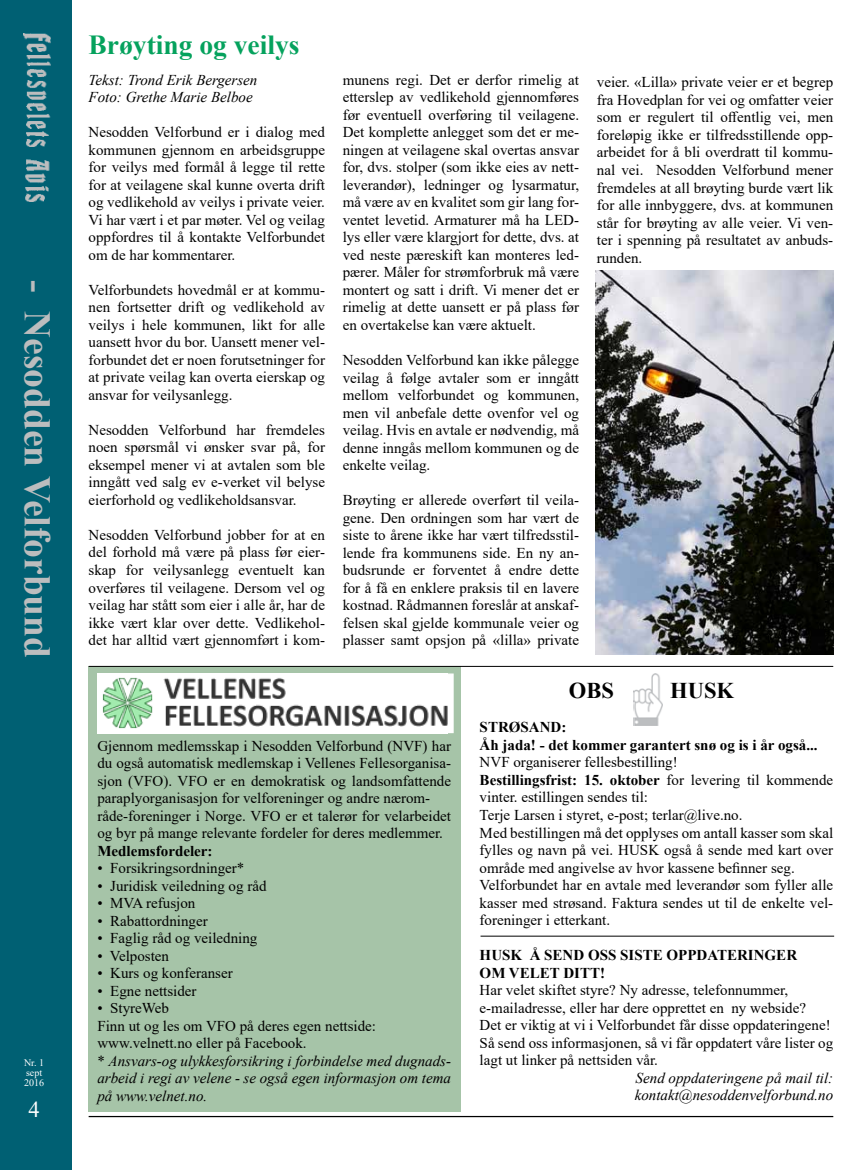
<style>
.page{position:relative;width:851px;height:1170px;background:#fff}
.page>*{position:absolute;margin:0;border:0;box-sizing:border-box;transform-origin:0 0}
.t1{font:700 37.5px "Times New Roman";color:#bcbdbe}
.t2{font:700 27.5px "Times New Roman";color:#05a25d}
.t3{font:700 22.5px "Times New Roman";color:#000}
.t4{font:22.5px "Times New Roman";color:#fff}
.t5{font:15px/17.5px "Times New Roman";color:#000;text-align:justify}
.t6{font:italic 15px/17.5px "Times New Roman";color:#000}
.t7{font:700 15px/17.5px "Times New Roman";color:#000}
.t8{font:10px/10px "Times New Roman";color:#fff}
.s1{font-style:normal}
.s2{font-weight:700}
</style>
<div class="page">
<div style="left:89px;top:666px;width:372px;height:446px;background:#a6c4a8"></div>
<hr style="left:89px;top:1115px;width:744px;height:2px;background:#000">
<img style="left:596px;top:270px;width:237px;height:384px">
<hr style="left:89px;top:666px;width:744px;height:1px;background:#000">
<div style="left:0;top:0;width:71px;height:1169px;background:#006073"></div>
<img style="left:23px;top:34px;width:28px;height:167px">
<img style="left:633px;top:673px;width:29px;height:52px">
<div style="left:445px;top:673px;width:8px;height:60px;background:#fff"></div>
<img style="left:97px;top:673px;width:350px;height:60px">
<hr style="left:480px;top:935px;width:354px;height:1px;background:#000">
<h1 class="t1" style="left:64px;top:279px;width:380px;rotate:90deg">- Nesodden Velforbund</h1>
<p class="t8" style="left:24px;top:1057px;width:21px">Nr. 1 sept<br>2016</p>
<h3 class="t4" style="left:28px;top:1093px;width:13px">4</h3>
<h2 class="t2" style="left:89px;top:25px;width:212px">Brøyting og veilys</h2>
<p class="t6" style="left:89px;top:71px;width:170px">Tekst: Trond Erik Bergersen<br>Foto: Grethe Marie Belboe</p>
<p class="t5" style="left:89px;top:123px;width:238px">Nesodden Velforbund er i dialog med kommunen gjennom en arbeidsgruppe for veilys med formål å legge til rette for at veilagene skal kunne overta drift og vedlikehold av veilys i private veier.<br>Vi har vært i et par møter. Vel og veilag oppfordres til å kontakte Velforbundet om de har kommentarer.</p>
<p class="t5" style="left:89px;top:280px;width:238px">Velforbundets hovedmål er at kommu&shy;nen fortsetter drift og vedlikehold av veilys i hele kommunen, likt for alle uansett hvor du bor. Uansett mener vel&shy;forbundet det er noen forutsetninger for at private veilag kan overta eierskap og ansvar for veilysanlegg.</p>
<p class="t5" style="left:89px;top:420px;width:238px">Nesodden Velforbund har fremdeles noen spørsmål vi ønsker svar på, for eksempel mener vi at avtalen som ble inngått ved salg ev e-verket vil belyse eierforhold og vedlikeholdsansvar.</p>
<p class="t5" style="left:89px;top:525px;width:238px">Nesodden Velforbund jobber for at en del forhold må være på plass før eier&shy;skap for veilysanlegg eventuelt kan overføres til veilagene. Dersom vel og veilag har stått som eier i alle år, har de ikke vært klar over dette. Vedlikehol&shy;det har alltid vært gjennomført i kom-</p>
<p class="t5" style="left:343px;top:70px;width:238px">munens regi. Det er derfor rimelig at etterslep av vedlikehold gjennomføres før eventuell overføring til veilagene.<br>Det komplette anlegget som det er me&shy;ningen at veilagene skal overtas ansvar for, dvs. stolper (som ikke eies av nett&shy;leverandør), ledninger og lysarmatur, må være av en kvalitet som gir lang for&shy;ventet levetid. Armaturer må ha LED&shy;lys eller være klargjort for dette, dvs. at ved neste pæreskift kan monteres led&shy;pærer. Måler for strømforbruk må være montert og satt i drift. Vi mener det er rimelig at dette uansett er på plass før en overtakelse kan være aktuelt.</p>
<p class="t5" style="left:343px;top:351px;width:238px">Nesodden Velforbund kan ikke pålegge veilag å følge avtaler som er inngått mellom velforbundet og kommunen, men vil anbefale dette ovenfor vel og veilag. Hvis en avtale er nødvendig, må denne inngås mellom kommunen og de enkelte veilag.</p>
<p class="t5" style="left:343px;top:491px;width:238px">Brøyting er allerede overført til veila&shy;gene. Den ordningen som har vært de siste to årene ikke har vært tilfredsstil&shy;lende fra kommunens side. En ny an&shy;budsrunde er forventet å endre dette for å få en enklere praksis til en lavere kostnad. Rådmannen foreslår at anskaf&shy;felsen skal gjelde kommunale veier og plasser samt opsjon på «lilla» private</p>
<p class="t5" style="left:596px;top:73px;width:238px">veier. «Lilla» private veier er et begrep fra Hovedplan for vei og omfatter veier som er regulert til offentlig vei, men foreløpig ikke er tilfredsstillende opp&shy;arbeidet for å bli overdratt til kommu&shy;nal vei. Nesodden Velforbund mener fremdeles at all brøyting burde vært lik for alle innbyggere, dvs. at kommunen står for brøyting av alle veier. Vi ven&shy;ter i spenning på resultatet av anbuds&shy;runden.</p>
<p class="t5" style="left:97px;top:736px;width:355px;text-align:left">Gjennom medlemsskap i Nesodden Velforbund (NVF) har du også automatisk medlemskap i Vellenes Fellesorganisa&shy;sjon (VFO). VFO er en demokratisk og landsomfattende paraplyorganisasjon for velforeninger og andre nærom&shy;råde-foreninger i Norge. VFO er et talerør for velarbeidet og byr på mange relevante fordeler for deres medlemmer.</p>
<p class="t7" style="left:97px;top:841px;width:116px">Medlemsfordeler:</p>
<p class="t5" style="left:97px;top:859px;width:148px">• Forsikringsordninger*</p>
<p class="t5" style="left:97px;top:876px;width:170px">• Juridisk veiledning og råd</p>
<p class="t5" style="left:97px;top:894px;width:99px">• MVA refusjon</p>
<p class="t5" style="left:97px;top:911px;width:112px">• Rabattordninger</p>
<p class="t5" style="left:97px;top:929px;width:161px">• Faglig råd og veiledning</p>
<p class="t5" style="left:97px;top:946px;width:73px">• Velposten</p>
<p class="t5" style="left:97px;top:964px;width:137px">• Kurs og konferanser</p>
<p class="t5" style="left:97px;top:981px;width:100px">• Egne nettsider</p>
<p class="t6" style="left:97px;top:999px;width:355px"><span class="s1">• StyreWeb<br>Finn ut og les om VFO på deres egen nettside: www.velnett.no eller på Facebook.<br>*</span> Ansvars-og ulykkesforsikring i forbindelse med dugnads&shy;arbeid i regi av velene - se også egen informasjon om tema på www.velnet.no.</p>
<h3 class="t3" style="left:569px;top:674px;width:47px">OBS</h3>
<h3 class="t3" style="left:670px;top:674px;width:65px">HUSK</h3>
<p class="t7" style="left:479px;top:718px;width:339px">STRØSAND:<br>Åh jada! - det kommer garantert snø og is i år også...</p>
<p class="t5" style="left:479px;top:753px;width:355px;text-align:left">NVF organiserer fellesbestilling!<br><span class="s2">Bestillingsfrist: 15. oktober</span> for levering til kommende vinter. estillingen sendes til:<br>Terje Larsen i styret, e-post; terlar@live.no.<br>Med bestillingen må det opplyses om antall kasser som skal fylles og navn på vei. HUSK også å sende med kart over område med angivelse av hvor kassene befinner seg.<br>Velforbundet har en avtale med leverandør som fyller alle kasser med strøsand. Faktura sendes ut til de enkelte vel&shy;foreninger i etterkant.</p>
<p class="t7" style="left:479px;top:945px;width:319px">HUSK Å SEND OSS SISTE OPPDATERINGER<br>OM VELET DITT!</p>
<p class="t5" style="left:479px;top:980px;width:355px;text-align:left">Har velet skiftet styre? Ny adresse, telefonnummer, e-mailadresse, eller har dere opprettet en ny webside?<br>Det er viktig at vi i Velforbundet får disse oppdateringene!<br>Så send oss informasjonen, så vi får oppdatert våre lister og lagt ut linker på nettsiden vår.</p>
<p class="t6" style="left:634px;top:1068px;width:200px">Send oppdateringene på mail til: kontakt@nesoddenvelforbund.no</p>
</div>
